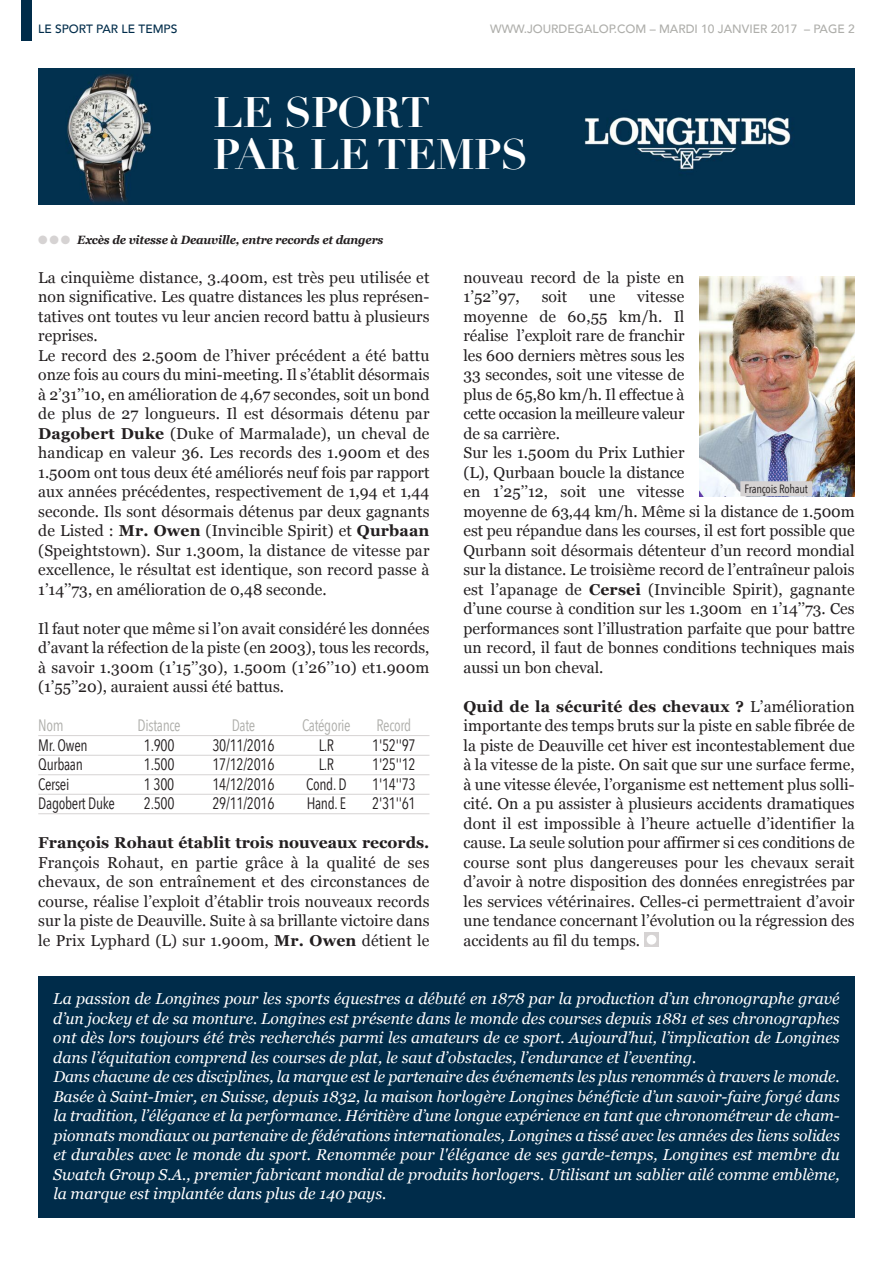
<style>
.page{position:relative;width:893px;height:1263px;background:#fff}
.page>*{position:absolute;margin:0;border:0;box-sizing:border-box;transform-origin:0 0}
.t1{font:700 42px/42px "Didot LH";letter-spacing:-.015em;color:#fff}
.t2{font:16.5px "Avenir Next Condensed";letter-spacing:-.02em;color:#231f20;scale:.92 1}
.t3{font:16.5px "Avenir Next Condensed";letter-spacing:-.02em;color:#aeaeaa;scale:.92 1}
.t4{font:15.75px/19.5px "Georgia";color:#231f20}
.t5{font:italic 15.75px/19.5px "Georgia";color:#fff}
.t6{font:700 15.75px "Georgia";color:#231f20}
.t7{font:italic 700 12px "Georgia";letter-spacing:-.015em;color:#231f20;scale:.95 1}
.t8{font:500 12px "Avenir";color:#aeaeaa}
.t9{font:500 12px "Avenir";color:#002c4a}
.t10{font:12px "Avenir Next Condensed";letter-spacing:-.02em;color:#231f20}
.s1{color:#d6d3d3}
.s2{font-weight:700}
</style>
<div class="page">
<div style="left:644px;top:932px;width:15px;height:15px;background:#d6d3d3"></div>
<div style="left:647px;top:935px;width:9px;height:9px;background:#fff;border-radius:50%"></div>
<hr style="left:38px;top:735px;width:391px;height:1px;background:#d6d3d3">
<hr style="left:38px;top:755px;width:391px;height:1px;background:#d6d3d3">
<hr style="left:38px;top:774px;width:391px;height:1px;background:#d6d3d3">
<hr style="left:38px;top:794px;width:391px;height:1px;background:#d6d3d3">
<hr style="left:38px;top:813px;width:391px;height:1px;background:#d6d3d3">
<img style="left:699px;top:277px;width:156px;height:219px">
<div style="left:740px;top:481px;width:72px;height:15px;background:#d6d3d3"></div>
<img style="left:38px;top:68px;width:817px;height:136px">
<div style="left:21px;top:0;width:11px;height:40px;background:#002c4a"></div>
<div style="left:38px;top:976px;width:817px;height:242px;background:#002c4a"></div>
<p class="t9" style="left:38px;top:21px;width:141px">LE SPORT PAR LE TEMPS</p>
<p class="t8" style="left:490px;top:21px;width:366px">WWW.JOURDEGALOP.COM – MARDI 10 JANVIER 2017 – PAGE 2</p>
<h1 class="t1" style="left:213px;top:97px;width:316px">LE SPORT<br>PAR LE TEMPS</h1>
<p class="t7" style="left:38px;top:233px;width:365px"><span class="s1">●</span> <span class="s1">●</span> <span class="s1">●</span> Excès de vitesse à Deauville, entre records et dangers</p>
<p class="t4" style="left:38px;top:267px;width:393px">La cinquième distance, 3.400m, est très peu utilisée et non significative. Les quatre distances les plus représen&shy;tatives ont toutes vu leur ancien record battu à plusieurs reprises.<br>Le record des 2.500m de l’hiver précédent a été battu onze fois au cours du mini-meeting. Il s’établit désormais à 2’31’’10, en amélioration de 4,67 secondes, soit un bond de plus de 27 longueurs. Il est désormais détenu par <span class="s2">Dagobert Duke</span> (Duke of Marmalade), un cheval de handicap en valeur 36. Les records des 1.900m et des 1.500m ont tous deux été améliorés neuf fois par rapport aux années précédentes, respectivement de 1,94 et 1,44 seconde. Ils sont désormais détenus par deux gagnants de Listed : <span class="s2">Mr. Owen</span> (Invincible Spirit) et <span class="s2">Qurbaan </span>(Speightstown). Sur 1.300m, la distance de vitesse par excellence, le résultat est identique, son record passe à 1’14’’73, en amélioration de 0,48 seconde.</p>
<p class="t4" style="left:38px;top:618px;width:393px;text-align:justify">Il faut noter que même si l’on avait considéré les données d’avant la réfection de la piste (en 2003), tous les records, à savoir 1.300m (1’15’’30), 1.500m (1’26’’10) et1.900m (1’55’’20), auraient aussi été battus.</p>
<p class="t3" style="left:38px;top:715px;width:29px">Nom</p>
<p class="t3" style="left:138px;top:715px;width:48px">Distance</p>
<p class="t3" style="left:232px;top:715px;width:27px">Date</p>
<p class="t3" style="left:302px;top:715px;width:54px">Catégorie</p>
<p class="t3" style="left:376px;top:715px;width:39px">Record</p>
<p class="t2" style="left:38px;top:734px;width:55px">Mr.Owen</p>
<p class="t2" style="left:144px;top:734px;width:35px">1.900</p>
<p class="t2" style="left:212px;top:734px;width:69px">30/11/2016</p>
<p class="t2" style="left:319px;top:734px;width:18px">L.R</p>
<p class="t2" style="left:372px;top:734px;width:49px">1'52''97</p>
<p class="t2" style="left:38px;top:754px;width:50px">Qurbaan</p>
<p class="t2" style="left:144px;top:754px;width:35px">1.500</p>
<p class="t2" style="left:212px;top:754px;width:69px">17/12/2016</p>
<p class="t2" style="left:319px;top:754px;width:18px">L.R</p>
<p class="t2" style="left:372px;top:754px;width:49px">1'25''12</p>
<p class="t2" style="left:38px;top:773px;width:35px">Cersei</p>
<p class="t2" style="left:144px;top:773px;width:35px">1 300</p>
<p class="t2" style="left:212px;top:773px;width:69px">14/12/2016</p>
<p class="t2" style="left:306px;top:773px;width:45px">Cond.D</p>
<p class="t2" style="left:372px;top:773px;width:49px">1'14''73</p>
<p class="t2" style="left:38px;top:793px;width:85px">Dagobert Duke</p>
<p class="t2" style="left:144px;top:793px;width:35px">2.500</p>
<p class="t2" style="left:212px;top:793px;width:69px">29/11/2016</p>
<p class="t2" style="left:307px;top:793px;width:44px">Hand. E</p>
<p class="t2" style="left:372px;top:793px;width:49px">2'31''61</p>
<p class="t6" style="left:38px;top:834px;width:393px">François Rohaut établit trois nouveaux records.</p>
<p class="t4" style="left:38px;top:852px;width:393px;text-align:justify">François Rohaut, en partie grâce à la qualité de ses chevaux, de son entraînement et des circonstances de course, réalise l’exploit d’établir trois nouveaux records sur la piste de Deauville. Suite à sa brillante victoire dans le Prix Lyphard (L) sur 1.900m, <span class="s2">Mr. Owen</span> détient le</p>
<p class="t4" style="left:463px;top:267px;width:222px">nouveau record de la piste en<br>1’52’’97,</p>
<p class="t4" style="left:463px;top:287px;width:393px;text-indent:174px">vitesse<br>moyenne de 60,55 km/h. Il<br>réalise l’exploit rare de franchir<br>les 600 derniers mètres sous les<br>33 secondes, soit une vitesse de<br>plus de 65,80 km/h. Il effectue à<br>cette occasion la meilleure valeur<br>de sa carrière.<br>Sur les 1.500m du Prix Luthier<br>(L), Qurbaan boucle la distance<br>en 1’25’’12, soit une vitesse<br>moyenne de 63,44 km/h. Même si la distance de 1.500m est peu répandue dans les courses, il est fort possible que Qurbann soit désormais détenteur d’un record mondial sur la distance. Le troisième record de l’entraîneur palois est l’apanage de <span class="s2">Cersei</span> (Invincible Spirit), gagnante d’une course à condition sur les 1.300m en 1’14’’73. Ces performances sont l’illustration parfaite que pour battre un record, il faut de bonnes conditions techniques mais aussi un bon cheval.</p>
<p class="t4" style="left:463px;top:696px;width:393px;text-align:justify"><span class="s2">Quid de la sécurité des chevaux ?</span> L’amélioration importante des temps bruts sur la piste en sable fibrée de la piste de Deauville cet hiver est incontestablement due à la vitesse de la piste. On sait que sur une surface ferme, à une vitesse élevée, l’organisme est nettement plus solli&shy;cité. On a pu assister à plusieurs accidents dramatiques dont il est impossible à l’heure actuelle d’identifier la cause. La seule solution pour affirmer si ces conditions de course sont plus dangereuses pour les chevaux serait d’avoir à notre disposition des données enregistrées par les services vétérinaires. Celles-ci permettraient d’avoir une tendance concernant l’évolution ou la régression des accidents au fil du temps.</p>
<p class="t4" style="left:542px;top:287px;width:27px">soit</p>
<p class="t4" style="left:589px;top:287px;width:28px">une</p>
<p class="t10" style="left:745px;top:481px;width:65px">François Rohaut</p>
<p class="t5" style="left:53px;top:989px;width:788px">La passion de Longines pour les sports équestres a débuté en 1878 par la production d’un chronographe gravé d’un jockey et de sa monture. Longines est présente dans le monde des courses depuis 1881 et ses chronographes ont dès lors toujours été très recherchés parmi les amateurs de ce sport. Aujourd’hui, l’implication de Longines dans l’équitation comprend les courses de plat, le saut d’obstacles, l’endurance et l’eventing.<br>Dans chacune de ces disciplines, la marque est le partenaire des événements les plus renommés à travers le monde.<br>Basée à Saint-Imier, en Suisse, depuis 1832, la maison horlogère Longines bénéficie d’un savoir-faire forgé dans la tradition, l’élégance et la performance. Héritière d’une longue expérience en tant que chronométreur de cham&shy;pionnats mondiaux ou partenaire de fédérations internationales, Longines a tissé avec les années des liens solides et durables avec le monde du sport. Renommée pour l'élégance de ses garde-temps, Longines est membre du Swatch Group S.A., premier fabricant mondial de produits horlogers. Utilisant un sablier ailé comme emblème, la marque est implantée dans plus de 140 pays.</p>
</div>
